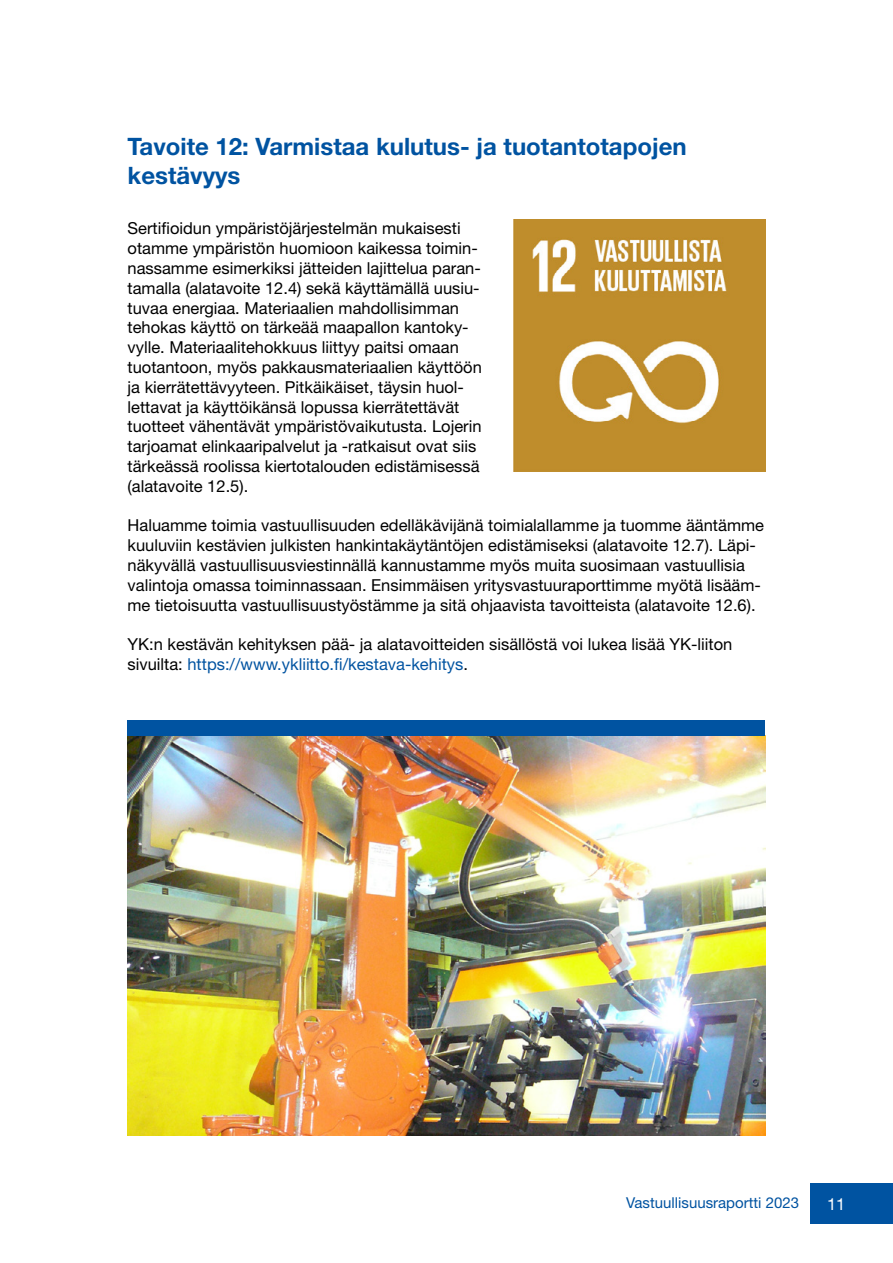
<style>
.page{position:relative;width:893px;height:1263px;background:#fff}
.page>*{position:absolute;margin:0;border:0;box-sizing:border-box;transform-origin:0 0}
.Alaotsikko__h3{font:700 24px/28.8px "Helvetica Neue LT Std";color:#0053a1}
.Leipis{font:16.5px/19.8px "Helvetica Neue LT Std";color:#000}
.t1{font:16.5px "Helvetica Neue LT Std";color:#fff}
.t2{font:15px "Helvetica Neue LT Std";color:#0053a1}
.s1{color:#0053a1}
</style>
<div class="page">
<div style="left:810px;top:1183px;width:83px;height:41px;background:#0053a1"></div>
<img style="left:513px;top:220px;width:252px;height:252px">
<img style="left:128px;top:736px;width:637px;height:399px">
<div style="left:128px;top:720px;width:637px;height:16px;background:#0053a1"></div>
<h3 class="Alaotsikko__h3" style="left:128px;top:132px;width:561px">Tavoite 12: Varmistaa kulutus- ja tuotantotapojen kestävyys</h3>
<p class="Leipis" style="left:128px;top:218px;width:356px">Sertifioidun ympäristöjärjestelmän mukaisesti otamme ympäristön huomioon kaikessa toimin&shy;nassamme esimerkiksi jätteiden lajittelua paran&shy;tamalla (alatavoite 12.4) sekä käyttämällä uusiu&shy;tuvaa energiaa. Materiaalien mahdollisimman tehokas käyttö on tärkeää maapallon kantoky&shy;vylle. Materiaalitehokkuus liittyy paitsi omaan tuotantoon, myös pakkausmateriaalien käyttöön ja kierrätettävyyteen. Pitkäikäiset, täysin huol&shy;lettavat ja käyttöikänsä lopussa kierrätettävät tuotteet vähentävät ympäristövaikutusta. Lojerin tarjoamat elinkaaripalvelut ja -ratkaisut ovat siis tärkeässä roolissa kiertotalouden edistämisessä (alatavoite 12.5).</p>
<p class="Leipis" style="left:128px;top:515px;width:638px">Haluamme toimia vastuullisuuden edelläkävijänä toimialallamme ja tuomme ääntämme kuuluviin kestävien julkisten hankintakäytäntöjen edistämiseksi (alatavoite 12.7). Läpi&shy;näkyvällä vastuullisuusviestinnällä kannustamme myös muita suosimaan vastuullisia valintoja omassa toiminnassaan. Ensimmäisen yritysvastuuraporttimme myötä lisääm&shy;me tietoisuutta vastuullisuustyöstämme ja sitä ohjaavista tavoitteista (alatavoite 12.6).</p>
<p class="Leipis" style="left:128px;top:634px;width:606px">YK:n kestävän kehityksen pää- ja alatavoitteiden sisällöstä voi lukea lisää YK-liiton sivuilta: <span class="s1">https://www.ykliitto.fi/kestava-kehitys</span>.</p>
<p class="t2" style="left:626px;top:1193px;width:174px">Vastuullisuusraportti 2023</p>
<p class="t1" style="left:827px;top:1194px;width:20px">11</p>
</div>
